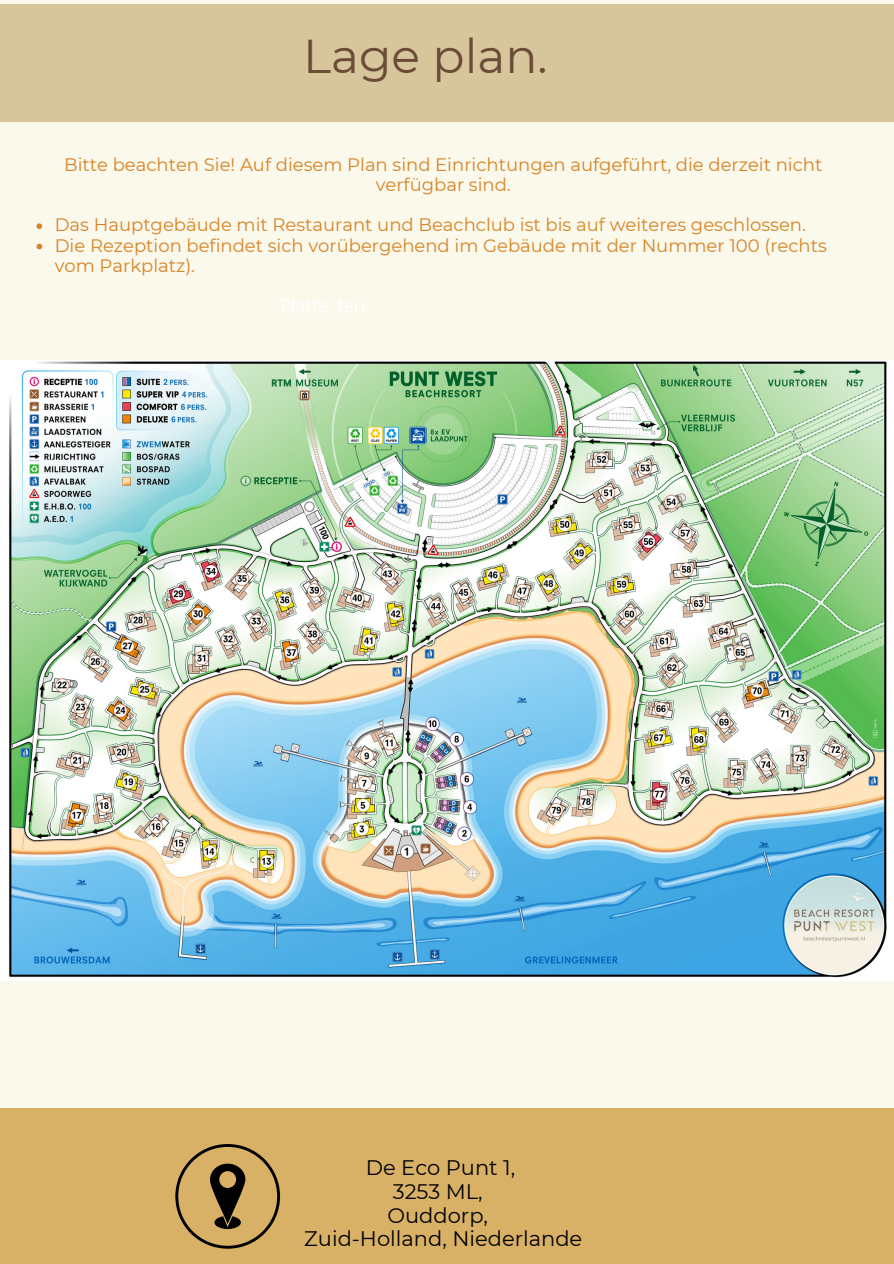
<style>
.page{position:relative;width:894px;height:1264px;background:#fff}
.page>*{position:absolute;margin:0;border:0;box-sizing:border-box;transform-origin:0 0}
.t1{font:47.4px "Montserrat";color:#694b36}
.t2{font:21px/23.7px "Montserrat";color:#000;text-align:center}
.t3{font:18px/20.2px "Montserrat";color:#d78424;text-align:center}
</style>
<div class="page">
<div style="left:0;top:0;width:893px;height:1263px;background:#fbf8ec"></div>
<div style="left:0;top:4px;width:893px;height:118px;background:#d7c59c"></div>
<div style="left:0;top:1107px;width:893px;height:156px;background:#d8b167"></div>
<img style="left:0;top:360px;width:893px;height:620px">
<svg style="left:175px;top:1144px;width:105px;height:104px"></svg>
<svg style="left:37px;top:223px;width:5px;height:6px"></svg>
<svg style="left:37px;top:244px;width:5px;height:5px"></svg>
<h1 class="t1" style="left:303px;top:27px;width:246px">Lage plan.</h1>
<p class="t3" style="left:64px;top:154px;width:759px">Bitte beachten Sie! Auf diesem Plan sind Einrichtungen aufgeführt, die derzeit nicht verfügbar sind.</p>
<p class="t3" style="left:55px;top:215px;width:773px;text-align:left">Das Hauptgebäude mit Restaurant und Beachclub ist bis auf weiteres geschlossen.<br>Die Rezeption befindet sich vorübergehend im Gebäude mit der Nummer 100 (rechts vom Parkplatz).</p>
<p class="t2" style="left:304px;top:1156px;width:279px">De Eco Punt 1,<br>3253 ML,<br>Ouddorp,<br>Zuid-Holland, Niederlande</p>
</div>
